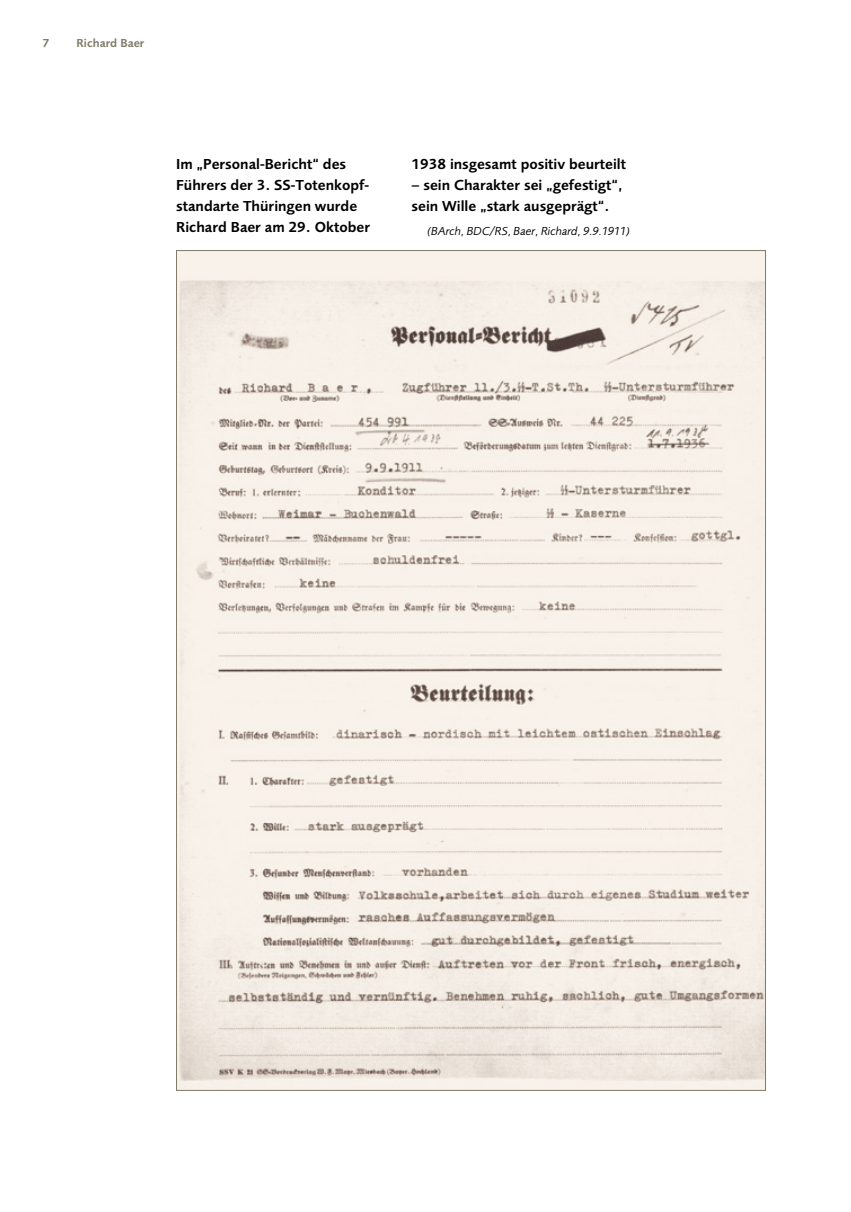
<style>
.page{position:relative;width:851px;height:1212px;background:#fff}
.page>*{position:absolute;margin:0;border:0;box-sizing:border-box;transform-origin:0 0}
.t1{font:15px/21px "Foundry Sans Demi CE";color:#000}
.t2{font:12px "Foundry Sans Book Italic CE";color:#000}
.t3{font:12px "Foundry Sans Demi CE";color:#817b6a}
</style>
<div class="page">
<img style="left:178px;top:252px;width:585px;height:837px">
<p class="t3" style="left:43px;top:36px;width:8px">7</p>
<p class="t3" style="left:77px;top:36px;width:69px">Richard Baer</p>
<p class="t1" style="left:176px;top:153px;width:195px">Im „Personal-Bericht“ des<br>Führers der 3. SS-Totenkopf&shy;standarte Thüringen wurde<br>Richard Baer am 29. Oktober</p>
<p class="t1" style="left:411px;top:153px;width:216px">1938 insgesamt positiv beurteilt</p>
<p class="t1" style="left:411px;top:174px;width:212px">– sein Charakter sei „gefestigt“, sein Wille „stark ausgeprägt“.</p>
<p class="t2" style="left:427px;top:224px;width:204px">(BArch, BDC/RS, Baer, Richard, 9.9.1911)</p>
</div>
